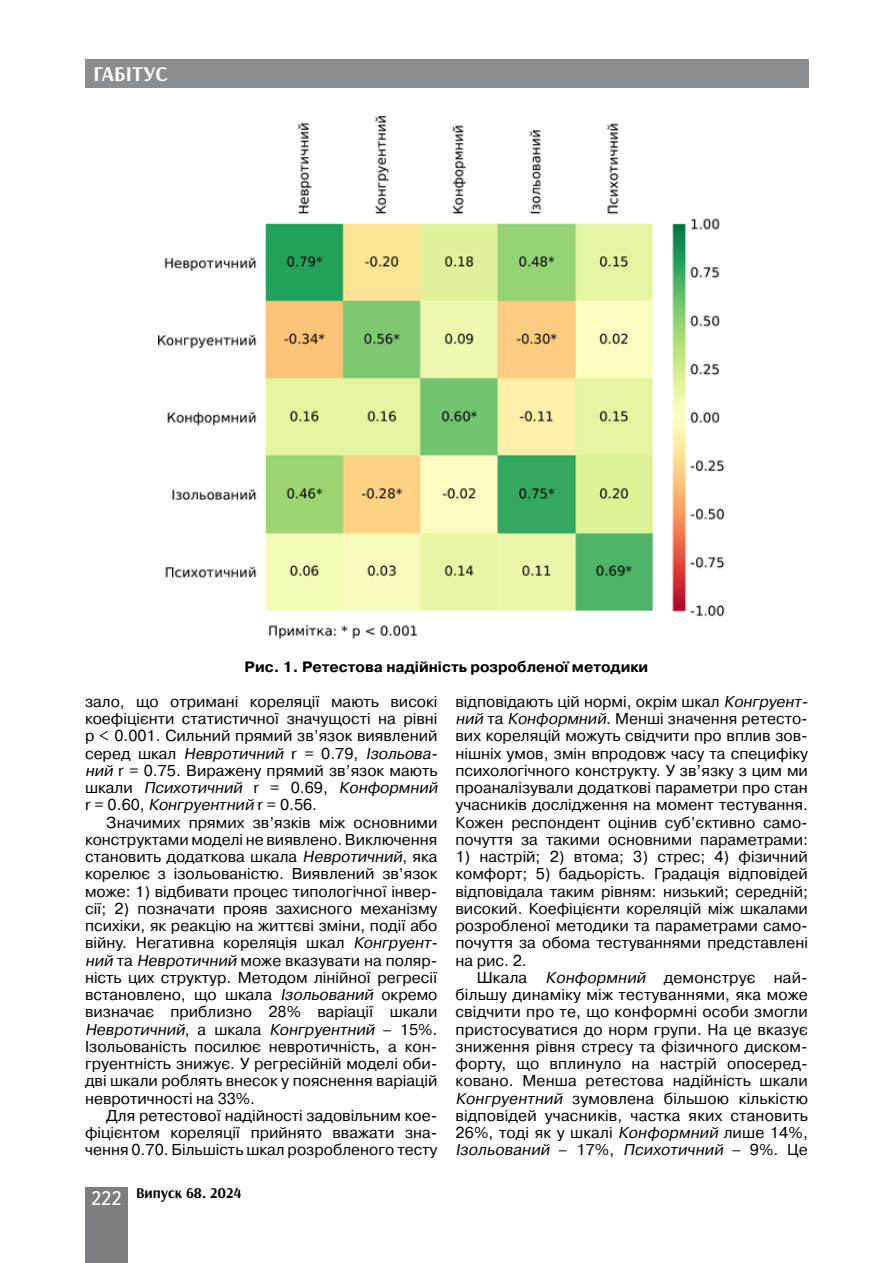
<style>
.page{position:relative;width:893px;height:1263px;background:#fff}
.page>*{position:absolute;margin:0;border:0;box-sizing:border-box;transform-origin:0 0}
.t1{font:700 21px "Arsenal";color:#fff}
.t2{font:15.75px/17.2px "Pragmatica C";color:#000}
.t3{font:700 15px "Pragmatica C";color:#000}
.t4{font:700 15px "Arsenal";color:#000}
.s1{font-style:italic}
.s2{font-family:"Ukrainian Text";font-weight:400;font-size:19.5px;color:#fff}
</style>
<div class="page">
<div style="left:85px;top:59px;width:723px;height:29px;background:#8b8e90"></div>
<div style="left:85px;top:1186px;width:43px;height:76px;background:#7d7e81"></div>
<img style="left:158px;top:116px;width:567px;height:523px">
<h1 class="t1" style="left:94px;top:61px;width:76px">ГАБІТУС</h1>
<p class="t3" style="left:245px;top:659px;width:405px">Рис. 1. Ретестова надійність розробленої методики</p>
<p class="t2" style="left:85px;top:693px;width:357px">зало, що отримані кореляції мають високі коефіцієнти статистичної значущості на рівні p &lt; 0.001. Сильний прямий зв’язок виявлений с е р ед ш кал <span class="s1">Невротичний</span> r = 0 . 7 9 , <span class="s1">Ізольова&shy;ний</span> r = 0.75. Виражену прямий зв’язок мають ш кал и <span class="s1">Психотичний</span> r = 0 . 6 9 , <span class="s1">Конформний </span>r = 0 . 6 0 , <span class="s1">Конгруентний</span> r = 0 . 5 6 .</p>
<p class="t2" style="left:85px;top:814px;width:357px;text-indent:21px">Значимих прямих зв’язків між основними конструктами моделі не виявлено. Виключення становить додаткова шкала <span class="s1">Невротичний</span>, яка корелює з ізольованістю. Виявлений зв’язок може: 1) відбивати процес типологічної інвер&shy;сії; 2) позначати прояв захисного механізму психіки, як реакцію на життєві зміни, події або війну. Негативна кореляція шкал <span class="s1">Конгруент&shy;ний</span> та <span class="s1">Невротичний</span> може вказувати на поляр&shy;ність цих структур. Методом лінійної регресії встановлено, що шкала <span class="s1">Ізольований</span> окремо визначає приблизно 28% варіації шкали <span class="s1">Невротичний</span>, а ш кал а <span class="s1">Конгруентний</span> – 1 5 % .<br>Ізольованість посилює невротичність, а кон&shy;груентність знижує. У регресійній моделі оби&shy;дві шкали роблять внесок у пояснення варіацій невротичності на 33%.</p>
<p class="t2" style="left:85px;top:1107px;width:354px;text-align:justify;text-indent:21px">Для ретестової надійності задовільним кое&shy;фіцієнтом кореляції прийнято вважати зна&shy;чення 0.70. Більшість шкал розробленого тесту</p>
<p class="t4" style="left:91px;top:1183px;width:152px"><span class="s2">222</span> Випуск 68. 2024</p>
<p class="t2" style="left:455px;top:693px;width:357px">відповідають цій нормі, окрім шкал <span class="s1">Конгруент&shy;ний</span> та <span class="s1">Конформний</span>. Менші значення ретесто&shy;вих кореляцій можуть свідчити про вплив зов&shy;нішніх умов, змін впродовж часу та специфіку психологічного конструкту. У зв’язку з цим ми проаналізували додаткові параметри про стан учасників дослідження на момент тестування.<br>Кожен респондент оцінив суб’єктивно само&shy;почуття за такими основними параметрами:</p>
<p class="t2" style="left:455px;top:848px;width:354px;text-align:justify">1) настрій; 2) втома; 3) стрес; 4) фізичний комфорт; 5) бадьорість. Градація відповідей відповідала таким рівням: низький; середній; високий. Коефіцієнти кореляцій між шкалами розробленої методики та параметрами само&shy;почуття за обома тестуваннями представлені на рис. 2.</p>
<p class="t2" style="left:455px;top:969px;width:354px;text-align:justify;text-indent:21px">Шкала <span class="s1">Конформний</span> демонструє най&shy;більшу динаміку між тестуваннями, яка може свідчити про те, що конформні особи змогли пристосуватися до норм групи. На це вказує зниження рівня стресу та фізичного диском&shy;форту, що вплинуло на настрій опосеред&shy;ковано. Менша ретестова надійність шкали <span class="s1">Конгруентний</span> зумовлена більшою кількістю відповідей учасників, частка яких становить 26%, тоді як у шкалі <span class="s1">Конформний</span> лише 14%, <span class="s1">Ізольований</span> – 1 7 % , <span class="s1">Психотичний</span> – 9 % . Ц е</p>
</div>
